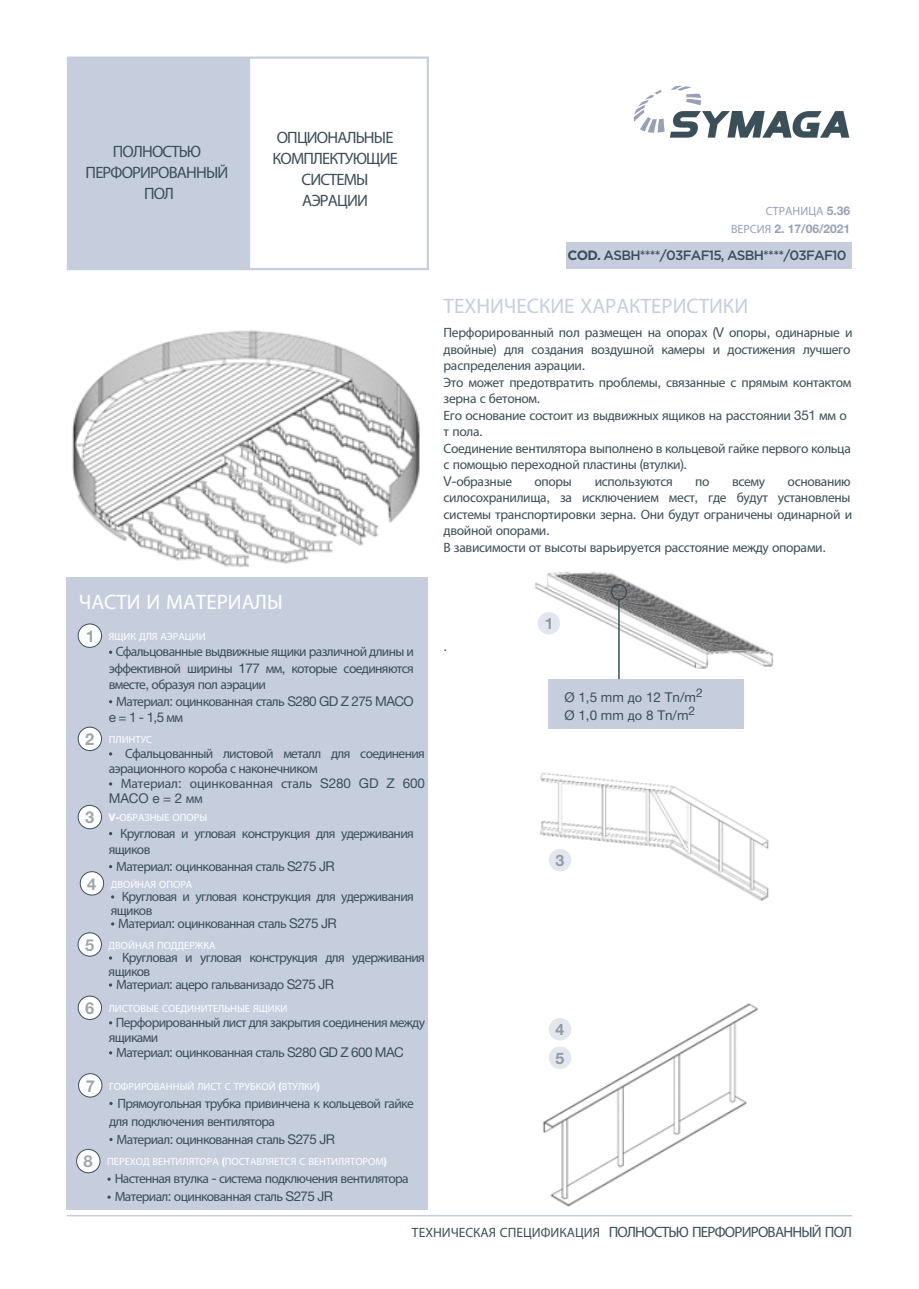
<style>
.page{position:relative;width:919px;height:1289px;background:#fff}
.page>*{position:absolute;margin:0;border:0;box-sizing:border-box;transform-origin:0 0}
.t1{font:21px "Myriad Pro";color:#c6cedd}
.t2{font:21px "Myriad Pro";color:#fff}
.t3{font:16.5px/21px "Myriad Pro";letter-spacing:-.05em;color:#3b4f58;text-align:center}
.t4{font:700 16.5px "Helvetica Neue LT Std";color:#3b4f58}
.t5{font:700 15.9px "Helvetica Neue LT Std";color:#3b4f58}
.t6{font:15px "Myriad Pro";letter-spacing:-.05em;color:#3b4f58}
.t7{font:13.5px/16.5px "Myriad Pro";letter-spacing:-.05em;color:#3b4f58}
.t8{font:13.5px/16.5px "Myriad Pro";letter-spacing:-.025em;color:#3b4f58}
.t9{font:13.5px/18px "Helvetica Neue LT Std";color:#3b4f58}
.t10{font:500 13.5px "Gotham";letter-spacing:-.06em;color:#3b4f58}
.t11{font:700 12px "Helvetica Neue LT Std";color:#98a0b8}
.t12{font:12px "Myriad Pro";color:#98a0b8}
.t13{font:10.5px "Myriad Pro";color:#fff}
.s1{font-family:"Helvetica Neue LT Std"}
.s2{font-family:"Myriad Pro"}
.s3{font-family:"Helvetica Neue LT Std";font-weight:700}
.s4{font-family:"Myriad Pro";font-weight:400}
.s5{font-weight:700}
.s6{font-size:13.5px}
</style>
<div class="page">
<hr style="left:67px;top:1214px;width:785px;height:2px;background:#c6cedd">
<div style="left:67px;top:577px;width:361px;height:632px;background:#c6cedd"></div>
<svg style="left:67px;top:56px;width:362px;height:214px;fill:#c6cedd"></svg>
<svg style="left:633px;top:90px;width:31px;height:43px"></svg>
<svg style="left:671px;top:86px;width:30px;height:19px"></svg>
<svg style="left:670px;top:111px;width:179px;height:27px"></svg>
<img style="left:535px;top:571px;width:238px;height:636px">
<div style="left:537px;top:612px;width:23px;height:22px;background:#e2e6ee;border-radius:50%"></div>
<div style="left:548px;top:848px;width:23px;height:23px;background:#e2e6ee;border-radius:50%"></div>
<div style="left:78px;top:624px;width:24px;height:23px;background:#fff;border-radius:50%"></div>
<div style="left:78px;top:623px;width:24px;height:24px;border:1px solid #3b4f58;border-radius:50%"></div>
<div style="left:78px;top:727px;width:24px;height:23px;background:#fff;border-radius:50%"></div>
<div style="left:78px;top:726px;width:24px;height:25px;border:1px solid #3b4f58;border-radius:50%"></div>
<div style="left:78px;top:805px;width:24px;height:23px;background:#fff;border-radius:50%"></div>
<div style="left:78px;top:805px;width:24px;height:24px;border:1px solid #3b4f58;border-radius:50%"></div>
<div style="left:80px;top:871px;width:24px;height:24px;background:#fff;border-radius:50%"></div>
<div style="left:80px;top:871px;width:24px;height:24px;border:1px solid #3b4f58;border-radius:50%"></div>
<div style="left:78px;top:932px;width:23px;height:24px;background:#fff;border-radius:50%"></div>
<div style="left:78px;top:932px;width:24px;height:24px;border:1px solid #3b4f58;border-radius:50%"></div>
<div style="left:768px;top:1033px;width:39px;height:36px;background:#fff"></div>
<div style="left:548px;top:1046px;width:23px;height:23px;background:#e2e6ee;border-radius:50%"></div>
<svg style="left:109px;top:1101px;width:4px;height:4px"></svg>
<svg style="left:109px;top:1138px;width:4px;height:3px"></svg>
<div style="left:79px;top:1073px;width:23px;height:24px;background:#fff;border-radius:50%"></div>
<div style="left:78px;top:1073px;width:24px;height:24px;border:1px solid #3b4f58;border-radius:50%"></div>
<div style="left:720px;top:688px;width:36px;height:34px;background:#fff"></div>
<div style="left:548px;top:1018px;width:23px;height:22px;background:#e2e6ee;border-radius:50%"></div>
<div style="left:78px;top:996px;width:24px;height:23px;background:#fff;border-radius:50%"></div>
<div style="left:78px;top:995px;width:24px;height:24px;border:1px solid #3b4f58;border-radius:50%"></div>
<img style="left:72px;top:330px;width:348px;height:237px">
<div style="left:77px;top:1149px;width:23px;height:23px;background:#fff;border-radius:50%"></div>
<div style="left:76px;top:1148px;width:24px;height:25px;border:1px solid #3b4f58;border-radius:50%"></div>
<div style="left:548px;top:679px;width:195px;height:50px;background:#c6cedd"></div>
<div style="left:610px;top:584px;width:17px;height:16px;border:2px solid #3b4f58;border-radius:50%"></div>
<hr style="left:618px;top:599px;width:1px;height:80px;background:#3b4f58">
<div style="left:565px;top:242px;width:286px;height:27px;background:#c6cedd"></div>
<p class="t3" style="left:86px;top:140px;width:144px">ПОЛНОСТЬЮ<br>ПЕРФОРИРОВАННЫЙ<br>ПОЛ</p>
<p class="t3" style="left:272px;top:127px;width:127px">ОПЦИОНАЛЬНЫЕ<br>КОМПЛЕКТУЮЩИЕ<br>СИСТЕМЫ<br>АЭРАЦИИ</p>
<h1 class="t2" style="left:79px;top:589px;width:205px">ЧАСТИ И МАТЕРИАЛЫ</h1>
<p class="t4" style="left:85px;top:625px;width:11px">1</p>
<p class="t13" style="left:109px;top:630px;width:98px">ЯЩИК ДЛЯ АЭРАЦИИ</p>
<p class="t7" style="left:109px;top:643px;width:306px"><span class="s1">·</span> Сфальцованные выдвижные ящики различной длины и эффективной ширины <span class="s1">177</span> мм<span class="s1">,</span> которые соединяются вместе<span class="s1">,</span> образуя пол аэрации<br><span class="s1">·</span> Материал<span class="s1">:</span> оцинкованная сталь <span class="s1">S280 GD Z 275 MACO</span></p>
<p class="t9" style="left:109px;top:708px;width:76px">e = 1 - 1,5 <span class="s2">мм</span></p>
<p class="t4" style="left:85px;top:729px;width:11px">2</p>
<p class="t13" style="left:109px;top:733px;width:45px">ПЛИНТУС</p>
<p class="t7" style="left:109px;top:746px;width:318px;line-height:15px"><span class="s1">·</span> Сфальцованный листовой металл для соединения аэрационного короба с наконечником<br><span class="s1">·</span> Материал<span class="s1">:</span> оцинкованная сталь <span class="s1">S280 GD Z 600</span></p>
<p class="t9" style="left:109px;top:789px;width:96px">MACO e = 2 <span class="s2">мм</span></p>
<p class="t4" style="left:85px;top:807px;width:11px">3</p>
<p class="t13" style="left:109px;top:811px;width:100px"><span class="s3">V-</span>ОБРАЗНЫЕ ОПОРЫ</p>
<p class="t7" style="left:109px;top:824px;width:306px"><span class="s1">·</span> Кругловая и угловая конструкция для удерживания ящиков<br><span class="s1">·</span> Материал<span class="s1">:</span> оцинкованная сталь <span class="s1">S275 JR</span></p>
<p class="t4" style="left:87px;top:873px;width:11px">4</p>
<p class="t13" style="left:111px;top:877px;width:83px">ДВОЙНАЯ ОПОРА</p>
<p class="t7" style="left:111px;top:889px;width:304px;line-height:13.5px"><span class="s1">·</span> Кругловая и угловая конструкция для удерживания ящиков<br><span class="s1">·</span> Материал<span class="s1">:</span> оцинкованная сталь <span class="s1">S275 JR</span></p>
<p class="t4" style="left:85px;top:934px;width:11px">5</p>
<p class="t13" style="left:109px;top:938px;width:108px">ДВОЙНАЯ ПОДДЕРЖКА</p>
<p class="t7" style="left:109px;top:950px;width:318px;line-height:13.5px"><span class="s1">·</span> Кругловая и угловая конструкция для удерживания ящиков<br><span class="s1">·</span> Материал<span class="s1">:</span> ацеро гальванизадо <span class="s1">S275 JR</span></p>
<p class="t4" style="left:85px;top:997px;width:11px">6</p>
<p class="t13" style="left:109px;top:1002px;width:180px">ЛИСТОВЫЕ СОЕДИНИТЕЛЬНЫЕ ЯЩИКИ</p>
<p class="t7" style="left:109px;top:1014px;width:318px;line-height:15px"><span class="s1">·</span> Перфорированный лист для закрытия соединения между ящиками<br><span class="s1">·</span> Материал<span class="s1">:</span> оцинкованная сталь <span class="s1">S280 GD Z 600 MAC</span></p>
<p class="t4" style="left:86px;top:1075px;width:11px">7</p>
<p class="t13" style="left:109px;top:1079px;width:212px">ГОФРИРОВАННЫЙ ЛИСТ С ТРУБКОЙ <span class="s3">(</span>ВТУЛКИ<span class="s3">)</span></p>
<p class="t7" style="left:109px;top:1093px;width:306px;line-height:18px"><span class="s1">·</span> Прямоугольная трубка привинчена к кольцевой гайке для подключения вентилятора<br><span class="s1">·</span> Материал<span class="s1">:</span> оцинкованная сталь <span class="s1">S275 JR</span></p>
<p class="t4" style="left:84px;top:1151px;width:11px">8</p>
<p class="t13" style="left:107px;top:1155px;width:281px">ПЕРЕХОД ВЕНТИЛЯТОРА <span class="s3">(</span>ПОСТАВЛЯЕТСЯ С ВЕНТИЛЯТОРОМ<span class="s3">)</span></p>
<p class="t7" style="left:107px;top:1169px;width:303px;line-height:18px"><span class="s1">·</span> Настенная втулка <span class="s1">-</span> система подключения вентилятора <span class="s1">·</span> Материал<span class="s1">:</span> оцинкованная сталь <span class="s1">S275 JR</span></p>
<p class="t12" style="left:765px;top:204px;width:86px">СТРАНИЦА <span class="s3">5.36</span></p>
<p class="t11" style="left:731px;top:221px;width:121px"><span class="s4">ВЕРСИЯ</span> 2. 17/06/2021</p>
<p class="t10" style="left:567px;top:246px;width:280px"><span class="s5">COD.</span> ASBH****/03FAF15, ASBH****/03FAF10</p>
<h1 class="t1" style="left:443px;top:293px;width:306px">ТЕХНИЧЕСКИЕ ХАРАКТЕРИСТИКИ</h1>
<p class="t8" style="left:443px;top:324px;width:410px">Перфорированный пол размещен на опорах <span class="s1">(V</span> опоры<span class="s1">,</span> одинарные и двойные<span class="s1">)</span> для создания воздушной камеры и достижения лучшего распределения аэрации<span class="s1">.<br></span>Это может предотвратить проблемы<span class="s1">,</span> связанные с прямым контактом зерна с бетоном<span class="s1">.<br></span>Его основание состоит из выдвижных ящиков на расстоянии <span class="s1">351</span> мм о т пола<span class="s1">.<br></span>Соединение вентилятора выполнено в кольцевой гайке первого кольца с помощью переходной пластины <span class="s1">(</span>втулки<span class="s1">).<br>V-</span>образные</p>
<p class="t8" style="left:443px;top:473px;width:410px;text-indent:344px">основанию силосохранилища<span class="s1">,</span> за исключением мест<span class="s1">,</span> где будут установлены системы транспортировки зерна<span class="s1">.</span> Они будут ограничены одинарной и двойной опорами<span class="s1">.<br></span>В зависимости от высоты варьируется расстояние между опорами<span class="s1">.</span></p>
<p class="t7" style="left:534px;top:473px;width:39px">опоры</p>
<p class="t8" style="left:594px;top:473px;width:80px">используются</p>
<p class="t7" style="left:695px;top:473px;width:16px">по</p>
<p class="t7" style="left:732px;top:473px;width:35px">всему</p>
<p class="t9" style="left:443px;top:637px;width:5px">.</p>
<p class="t5" style="left:544px;top:614px;width:10px">1</p>
<p class="t9" style="left:564px;top:687px;width:140px">Ø 1,5 mm <span class="s2">до</span> 12 Tn/m<sup>2<br></sup>Ø 1,0 mm <span class="s2">до</span> 8 Tn/m<sup>2</sup></p>
<p class="t5" style="left:555px;top:850px;width:10px">3</p>
<p class="t5" style="left:555px;top:1019px;width:10px">4</p>
<p class="t5" style="left:555px;top:1048px;width:10px">5</p>
<p class="t6" style="left:412px;top:1222px;width:441px"><span class="s6">ТЕХНИЧЕСКАЯ СПЕЦИФИКАЦИЯ</span> ПОЛНОСТЬЮ ПЕРФОРИРОВАННЫЙ ПОЛ</p>
</div>
